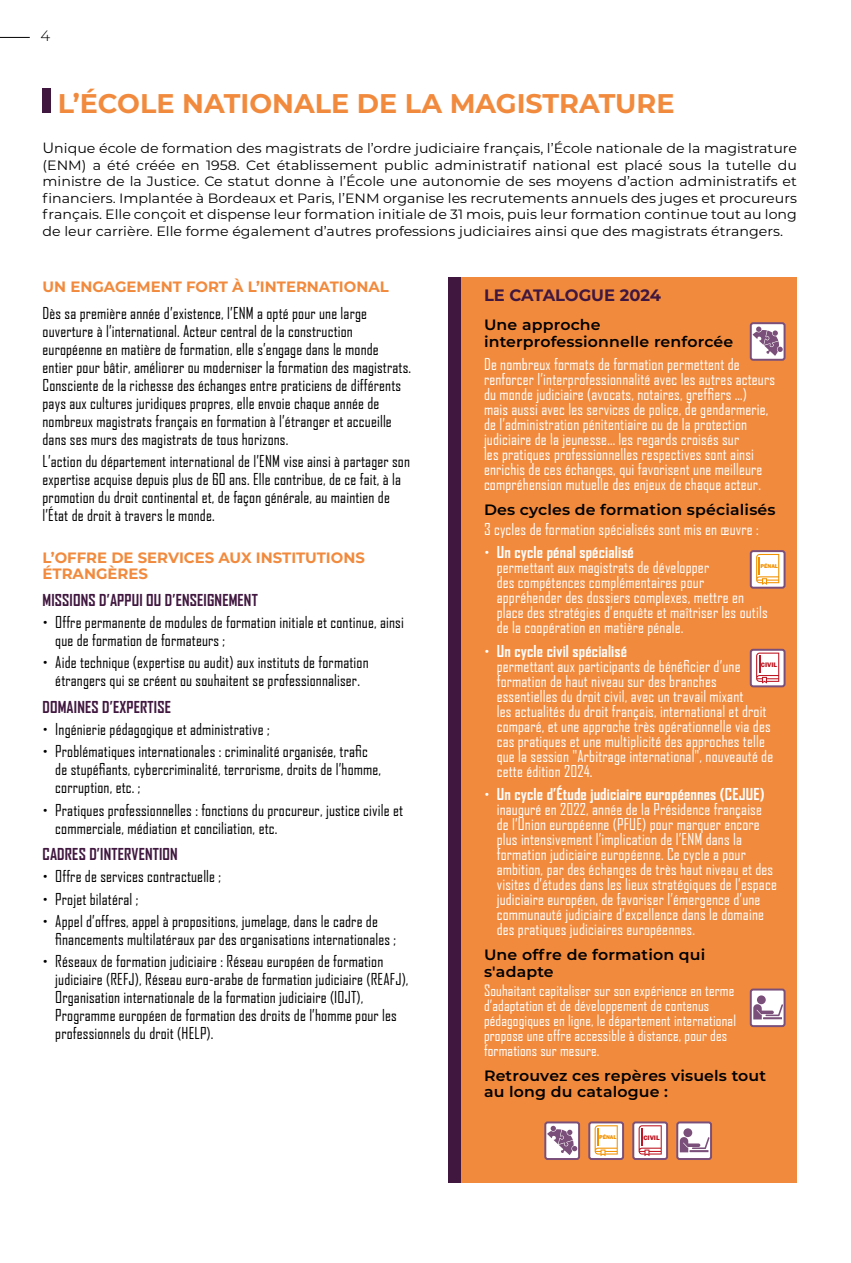
<style>
.page{position:relative;width:851px;height:1263px;background:#fff}
.page>*{position:absolute;margin:0;border:0;box-sizing:border-box;transform-origin:0 0}
.t1{font:700 27px "Montserrat";color:#f18a3d}
.t2{font:700 16.5px "Montserrat";letter-spacing:-.005em;color:#40173f}
.t3{font:15.75px/18px "Agency FB";letter-spacing:.01em;color:#000}
.t4{font:15.75px/15px "Agency FB";letter-spacing:.01em;color:#fff}
.t5{font:700 15.75px "Agency FB";letter-spacing:.01em;color:#fff}
.t6{font:700 15.75px "Agency FB";letter-spacing:.01em;color:#40173f}
.t7{font:15px/15px "Agency FB";letter-spacing:.01em;color:#fff}
.t8{font:600 15px/16.5px "Montserrat";letter-spacing:.01em;color:#000;scale:1.05 1}
.t9{font:700 15px/16.5px "Montserrat";color:#f18a3d}
.t10{font:300 15px "Montserrat";color:#000}
.t11{font:13.5px/16.5px "Montserrat";color:#000;text-align:justify;scale:1.05 1}
.t12{font:800 6.75px "Franklin Gothic";color:#be1622}
.t13{font:800 5.7px "Franklin Gothic";color:#f39200}
.s1{font-size:14.85px}
</style>
<div class="page">
<hr style="left:0;top:37px;width:30px;height:1px;background:#000">
<div style="left:460px;top:277px;width:336px;height:905px;background:#f18a3d"></div>
<div style="left:43px;top:88px;width:8px;height:25px;background:#40173f"></div>
<div style="left:750px;top:323px;width:34px;height:37px;background:#fff;border-radius:2px"></div>
<div style="left:749px;top:322px;width:36px;height:39px;border:2px solid #7a4f79;border-radius:2px"></div>
<svg style="left:752px;top:326px;width:30px;height:30px"></svg>
<svg style="left:750px;top:551px;width:34px;height:37px"></svg>
<div style="left:749px;top:550px;width:36px;height:39px;border:2px solid #7a4f79;border-radius:2px"></div>
<svg style="left:756px;top:554px;width:23px;height:31px"></svg>
<svg style="left:750px;top:650px;width:34px;height:36px"></svg>
<div style="left:749px;top:649px;width:36px;height:38px;border:2px solid #7a4f79;border-radius:2px"></div>
<svg style="left:756px;top:653px;width:23px;height:30px"></svg>
<div style="left:545px;top:1122px;width:34px;height:37px;background:#fff;border-radius:2px"></div>
<div style="left:544px;top:1121px;width:36px;height:39px;border:2px solid #7a4f79;border-radius:2px"></div>
<svg style="left:547px;top:1125px;width:30px;height:30px"></svg>
<div style="left:589px;top:1122px;width:34px;height:37px;background:#fff;border-radius:2px"></div>
<div style="left:588px;top:1121px;width:36px;height:39px;border:2px solid #7a4f79;border-radius:2px"></div>
<svg style="left:594px;top:1125px;width:23px;height:31px"></svg>
<div style="left:633px;top:1122px;width:34px;height:37px;background:#fff;border-radius:2px"></div>
<div style="left:632px;top:1121px;width:36px;height:39px;border:2px solid #7a4f79;border-radius:2px"></div>
<svg style="left:638px;top:1125px;width:23px;height:31px"></svg>
<div style="left:677px;top:1122px;width:34px;height:37px;background:#fff;border-radius:2px"></div>
<div style="left:676px;top:1121px;width:36px;height:39px;border:2px solid #7a4f79;border-radius:2px"></div>
<div style="left:683px;top:1128px;width:9px;height:9px;background:#7a4f79;border-radius:50%"></div>
<svg style="left:679px;top:1137px;width:30px;height:15px"></svg>
<div style="left:750px;top:989px;width:34px;height:37px;background:#fff;border-radius:2px"></div>
<div style="left:749px;top:988px;width:36px;height:39px;border:2px solid #7a4f79;border-radius:2px"></div>
<div style="left:756px;top:995px;width:9px;height:9px;background:#7a4f79;border-radius:50%"></div>
<svg style="left:753px;top:1004px;width:30px;height:15px"></svg>
<div style="left:448px;top:277px;width:12px;height:905px;background:#40173f"></div>
<p class="t10" style="left:40px;top:25px;width:11px">4</p>
<h1 class="t1" style="left:58px;top:84px;width:618px">L’ÉCOLE NATIONALE DE LA MAGISTRATURE</h1>
<p class="t11" style="left:43px;top:140px;width:720px"><span class="s1">U</span>nique école de formation des magistrats de l’ordre judiciaire français, l’École nationale de la magistrature (ENM) a été créée en 1958. Cet établissement public administratif national est placé sous la tutelle du ministre de la Justice. Ce statut donne à l’École une autonomie de ses moyens d’action administratifs et financiers. Implantée à Bordeaux et Paris, l’ENM organise les recrutements annuels des juges et procureurs français. Elle conçoit et dispense leur formation initiale de 31 mois, puis leur formation continue tout au long de leur carrière. Elle forme également d’autres professions judiciaires ainsi que des magistrats étrangers.</p>
<p class="t9" style="left:43px;top:278px;width:347px">UN ENGAGEMENT FORT À L’INTERNATIONAL</p>
<p class="t3" style="left:43px;top:303px;width:370px">Dès sa première année d’existence, l’ENM a opté pour une large ouverture à l’international. Acteur central de la construction européenne en matière de formation, elle s’engage dans le monde entier pour bâtir, améliorer ou moderniser la formation des magistrats.<br>Consciente de la richesse des échanges entre praticiens de différents pays aux cultures juridiques propres, elle envoie chaque année de nombreux magistrats français en formation à l’étranger et accueille dans ses murs des magistrats de tous horizons.</p>
<p class="t3" style="left:43px;top:452px;width:369px">L’action du département international de l’ENM vise ainsi à partager son expertise acquise depuis plus de 60 ans. Elle contribue, de ce fait, à la promotion du droit continental et, de façon générale, au maintien de l’État de droit à travers le monde.</p>
<p class="t9" style="left:43px;top:548px;width:324px">L’OFFRE DE SERVICES AUX INSTITUTIONS<br>ÉTRANGÈRES</p>
<p class="t6" style="left:43px;top:590px;width:217px">MISSIONS D’APPUI OU D’ENSEIGNEMENT</p>
<p class="t3" style="left:55px;top:613px;width:350px">Offre permanente de modules de formation initiale et continue, ainsi que de formation de formateurs ;</p>
<p class="t3" style="left:55px;top:653px;width:315px">Aide technique (expertise ou audit) aux instituts de formation étrangers qui se créent ou souhaitent se professionnaliser.</p>
<p class="t6" style="left:43px;top:697px;width:130px">DOMAINES D’EXPERTISE</p>
<p class="t3" style="left:55px;top:718px;width:314px;line-height:22.2px">Ingénierie pédagogique et administrative ;<br>Problématiques internationales : criminalité organisée, trafic</p>
<p class="t3" style="left:55px;top:760px;width:327px">de stupéfiants, cybercriminalité, terrorisme, droits de l’homme, corruption, etc. ;</p>
<p class="t3" style="left:55px;top:800px;width:349px">Pratiques professionnelles : fonctions du procureur, justice civile et commerciale, médiation et conciliation, etc.</p>
<p class="t6" style="left:43px;top:844px;width:137px">CADRES D’INTERVENTION</p>
<p class="t3" style="left:55px;top:865px;width:324px;line-height:22.2px">Offre de services contractuelle ;<br>Projet bilatéral ;<br>Appel d’offres, appel à propositions, jumelage, dans le cadre de</p>
<p class="t3" style="left:55px;top:928px;width:342px;line-height:22.2px">financements multilatéraux par des organisations internationales ;<br>Réseaux de formation judiciaire : Réseau européen de formation</p>
<p class="t3" style="left:55px;top:970px;width:355px">judiciaire (REFJ), Réseau euro-arabe de formation judiciaire (REAFJ), Organisation internationale de la formation judiciaire (IOJT), Programme européen de formation des droits de l’homme pour les professionnels du droit (HELP).</p>
<p class="t2" style="left:484px;top:284px;width:179px">LE CATALOGUE 2024</p>
<p class="t8" style="left:484px;top:316px;width:239px">Une approche interprofessionnelle renforcée</p>
<p class="t4" style="left:484px;top:357px;width:292px">De nombreux formats de formation permettent de renforcer l’interprofessionnalité avec les autres acteurs du monde judiciaire (avocats, notaires, greffiers …)<br>mais aussi avec les services de police, de gendarmerie, de l’administration pénitentiaire ou de la protection judiciaire de la jeunesse… les regards croisés sur<br>les pratiques professionnelles respectives sont ainsi enrichis de ces échanges, qui favorisent une meilleure compréhension mutuelle des enjeux de chaque acteur.</p>
<p class="t8" style="left:484px;top:501px;width:279px">Des cycles de formation spécialisés</p>
<p class="t4" style="left:484px;top:521px;width:276px">3 cycles de formation spécialisés sont mis en œuvre :</p>
<p class="t5" style="left:496px;top:542px;width:139px">Un cycle pénal spécialisé</p>
<p class="t4" style="left:496px;top:559px;width:272px">permettant aux magistrats de développer<br>des compétences complémentaires pour appréhender des dossiers complexes, mettre en place des stratégies d’enquête et maîtriser les outils de la coopération en matière pénale.</p>
<p class="t5" style="left:496px;top:641px;width:132px">Un cycle civil spécialisé</p>
<p class="t4" style="left:496px;top:658px;width:278px">permettant aux participants de bénéficier d’une formation de haut niveau sur des branches essentielles du droit civil, avec un travail mixant<br>les actualités du droit français, international et droit comparé, et une approche très opérationnelle via des cas pratiques et une multiplicité des approches telle que la session "Arbitrage international", nouveauté de cette édition 2024.</p>
<p class="t5" style="left:496px;top:784px;width:269px">Un cycle d’Étude judiciaire européennes (CEJUE)</p>
<p class="t4" style="left:496px;top:801px;width:281px">inauguré en 2022, année de la Présidence française de l’Union européenne (PFUE) pour marquer encore plus intensivement l’implication de l’ENM dans la formation judiciaire européenne. Ce cycle a pour ambition, par des échanges de très haut niveau et des visites d’études dans les lieux stratégiques de l’espace judiciaire européen, de favoriser l’émergence d’une communauté judiciaire d’excellence dans le domaine des pratiques judiciaires européennes.</p>
<p class="t8" style="left:484px;top:946px;width:212px">Une offre de formation qui s'adapte</p>
<p class="t7" style="left:484px;top:982px;width:253px">Souhaitant capitaliser sur son expérience en terme d’adaptation et de développement de contenus pédagogiques en ligne, le département international propose une offre accessible à distance, pour des formations sur mesure.</p>
<p class="t8" style="left:484px;top:1067px;width:270px">Retrouvez ces repères visuels tout au long du catalogue :</p>
<p class="t13" style="left:760px;top:562px;width:19px">PÉNAL</p>
<p class="t12" style="left:760px;top:660px;width:18px">CIVIL</p>
<p class="t13" style="left:599px;top:1133px;width:19px">PÉNAL</p>
<p class="t12" style="left:643px;top:1133px;width:18px">CIVIL</p>
</div>
